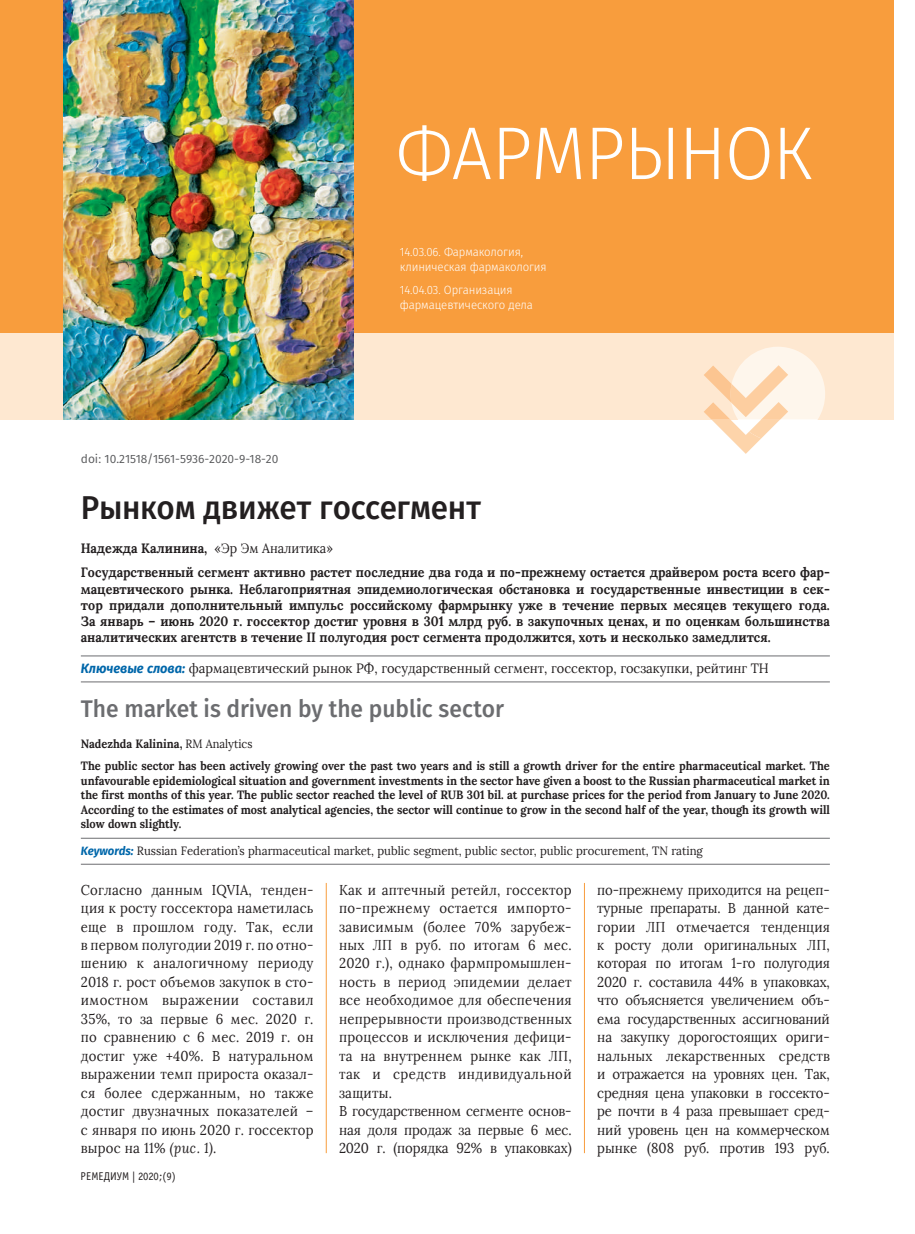
<style>
.page{position:relative;width:915px;height:1234px;background:#fff}
.page>*{position:absolute;margin:0;border:0;box-sizing:border-box;transform-origin:0 0}
.t1{font:300 74.85px "Fira Sans";letter-spacing:-.02em;color:#fff;scale:.95 1}
.t2{font:500 33px "Fira Sans";letter-spacing:-.01em;color:#231f20;scale:.95 1}
.t3{font:500 24px "Fira Sans";color:#6c6d70;scale:.95 1}
.t4{font:14.25px/18.5px "Lora";letter-spacing:.02em;color:#231f20;text-align:justify;scale:.92 1}
.t5{font:700 13.5px/16.2px "Lora";color:#231f20;scale:.92 1}
.t6{font:13.5px "Lora";color:#231f20;scale:.95 1}
.t7{font:700 12px/14.4px "Lora";color:#231f20;scale:.92 1}
.t8{font:12px "Lora";color:#231f20;scale:.95 1}
.t9{font:300 12px/15px "Fira Sans";letter-spacing:-.01em;color:#fff;scale:.95 1}
.t10{font:12px "Fira Sans";color:#57585a}
.t11{font:11.25px "Officina Sans Book ITC";letter-spacing:.005em;color:#231f20;scale:.95 1}
.s1{font-weight:400}
.s2{font-family:"Fira Sans";font-weight:700;font-style:italic;color:#0067aa}
.s3{font-style:italic}
</style>
<div class="page">
<hr style="left:326px;top:882px;width:1px;height:270px;background:#f89d3d">
<hr style="left:584px;top:882px;width:1px;height:270px;background:#f89d3d">
<div style="left:0;top:170px;width:893px;height:249px;background:#fee8d1"></div>
<div style="left:0;top:0;width:893px;height:332px;background:#f89d3d"></div>
<img style="left:64px;top:0;width:289px;height:419px">
<svg style="left:703px;top:347px;width:121px;height:107px"></svg>
<hr style="left:81px;top:655px;width:748px;height:1px;background:#6c6d70">
<hr style="left:81px;top:681px;width:748px;height:1px;background:#6c6d70">
<hr style="left:81px;top:837px;width:748px;height:1px;background:#6c6d70">
<hr style="left:81px;top:863px;width:748px;height:1px;background:#6c6d70">
<h1 class="t1" style="left:396px;top:100px;width:440px">ФАРМРЫНОК</h1>
<p class="t10" style="left:81px;top:452px;width:199px">doi: 10.21518/1561-5936-2020-9-18-20</p>
<p class="t9" style="left:400px;top:244px;width:156px">14.03.06. Фармакология, клиническая фармакология</p>
<p class="t9" style="left:400px;top:283px;width:141px">14.04.03. Организация фармацевтического дела</p>
<h2 class="t2" style="left:81px;top:491px;width:422px">Рынком движет госсегмент</h2>
<p class="t5" style="left:81px;top:535px;width:815px;line-height:24.5px">Надежда Калинина, <span class="s1">«Эр Эм Аналитика»<br></span>Государственный сегмент активно растет последние два года и по-прежнему остается драйвером роста всего фар-</p>
<p class="t5" style="left:81px;top:580px;width:815px;text-align:justify">мацевтического рынка. Неблагоприятная эпидемиологическая обстановка и государственные инвестиции в сек&shy;тор придали дополнительный импульс российскому фармрынку уже в течение первых месяцев текущего года.<br>За январь – июнь 2020 г. госсектор достиг уровня в 301 млрд руб. в закупочных ценах, и по оценкам большинства аналитических агентств в течение II полугодия рост сегмента продолжится, хоть и несколько замедлится.</p>
<p class="t6" style="left:81px;top:660px;width:725px"><span class="s2">Ключевые слова:</span> фармацевтический рынок РФ, государственный сегмент, госсектор, госзакупки, рейтинг ТН</p>
<h3 class="t3" style="left:81px;top:697px;width:447px">The market is driven by the public sector</h3>
<p class="t7" style="left:81px;top:731px;width:815px;line-height:22.6px">Nadezhda Kalinina, <span class="s1">RM Analytics<br></span>The public sector has been actively growing over the past two years and is still a growth driver for the entire pharmaceutical market. The</p>
<p class="t7" style="left:81px;top:773px;width:815px;text-align:justify">unfavourable epidemiological situation and government investments in the sector have given a boost to the Russian pharmaceutical market in the first months of this year. The public sector reached the level of RUB 301 bil. at purchase prices for the period from January to June 2020.<br>According to the estimates of most analytical agencies, the sector will continue to grow in the second half of the year, though its growth will slow down slightly.</p>
<p class="t8" style="left:81px;top:844px;width:656px"><span class="s2">Keywords:</span> Russian Federation’s pharmaceutical market, public segment, public sector, public procurement, TN rating</p>
<p class="t4" style="left:81px;top:880px;width:254px">Согласно данным IQVIA, тенден&shy;ция к росту госсектора наметилась еще в прошлом году. Так, если в первом полугодии 2019 г. по отно&shy;шению к аналогичному периоду 2018 г. рост объемов закупок в сто&shy;имостном выражении составил 35%, то за первые 6 мес. 2020 г. по сравнению с 6 мес. 2019 г. он достиг уже +40%. В натуральном выражении темп прироста оказал&shy;ся более сдержанным, но также достиг двузначных показателей – с января по июнь 2020 г. госсектор вырос на 11% <span class="s3">(рис. 1)</span>.</p>
<p class="t4" style="left:339px;top:880px;width:254px;text-align:left">Как и аптечный ретейл, госсектор по-прежнему остается импорто&shy;зависимым (более 70% зарубеж&shy;ных ЛП в руб. по итогам 6 мес.<br>2020 г.), однако фармпромышлен&shy;ность в период эпидемии делает все необходимое для обеспечения непрерывности производственных процессов и исключения дефици&shy;та на внутреннем рынке как ЛП, так и средств индивидуальной защиты.<br>В государственном сегменте основ&shy;ная доля продаж за первые 6 мес.<br>2020 г. (порядка 92% в упаковках)</p>
<p class="t4" style="left:597px;top:880px;width:254px">по-прежнему приходится на рецеп&shy;турные препараты. В данной кате&shy;гории ЛП отмечается тенденция к росту доли оригинальных ЛП, которая по итогам 1-го полугодия 2020 г. составила 44% в упаковках, что объясняется увеличением объ&shy;ема государственных ассигнований на закупку дорогостоящих ориги&shy;нальных лекарственных средств и отражается на уровнях цен. Так, средняя цена упаковки в госсекто&shy;ре почти в 4 раза превышает сред&shy;ний уровень цен на коммерческом рынке (808 руб. против 193 руб.</p>
<p class="t11" style="left:81px;top:1171px;width:102px">РЕМЕДИУМ | 2020;(9)</p>
</div>
